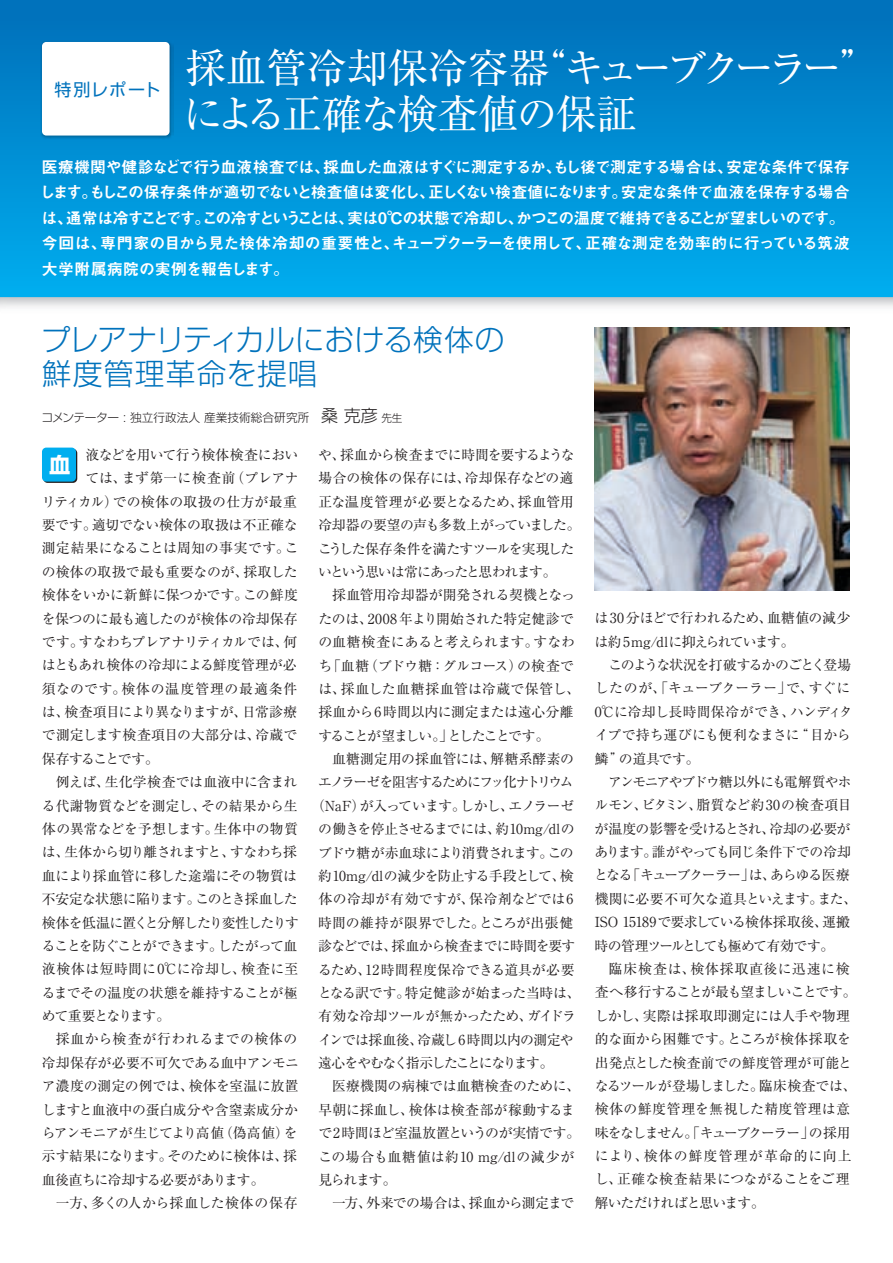
<style>
.page{position:relative;width:893px;height:1263px;background:#fff}
.page>*{position:absolute;margin:0;border:0;box-sizing:border-box;transform-origin:0 0}
.t1{font:40.35px/45.8px "Ryumin Pro";letter-spacing:-.035em;color:#fff}
.t2{font:300 29.7px/34px "Shin Go Pro";letter-spacing:.005em;color:#0072bc}
.t3{font:700 21.3px "Shin Go Pro";color:#fff}
.t4{font:16.95px "Shin Go Pro";letter-spacing:.065em;color:#0072bc}
.t5{font:15.9px/25.5px "Midashi Go Pro MB31";letter-spacing:-.055em;color:#fff}
.t6{font:13.8px/23.4px "Ryumin Pro";letter-spacing:-.02em;color:#231f20}
.t7{font:13.8px "Ryumin Pro";letter-spacing:-.05em;color:#231f20}
.t8{font:13.8px "Ryumin Pro";letter-spacing:.005em;color:#231f20}
.t9{font:13.8px "Ryumin Pro";letter-spacing:.015em;color:#231f20}
.t10{font:13.8px "Ryumin Pro";letter-spacing:.035em;color:#231f20}
.t11{font:13.8px "Ryumin Pro";letter-spacing:.01em;color:#231f20}
.t12{font:13.8px "Ryumin Pro";letter-spacing:-.04em;color:#231f20}
.t13{font:13.8px "Ryumin Pro";letter-spacing:-.07em;color:#231f20}
.t14{font:13.8px "Ryumin Pro";letter-spacing:-.065em;color:#231f20}
.t15{font:13.8px "Ryumin Pro";color:#231f20}
.t16{font:13.8px "Ryumin Pro";letter-spacing:-.045em;color:#231f20}
.t17{font:13.8px "Ryumin Pro";letter-spacing:-.12em;color:#231f20}
.t18{font:13.8px "Ryumin Pro";letter-spacing:-.055em;color:#231f20}
.t19{font:13.8px "Ryumin Pro";letter-spacing:-.06em;color:#231f20}
.t20{font:13.8px "Ryumin Pro";letter-spacing:-.075em;color:#231f20}
.t21{font:13.8px "Ryumin Pro";letter-spacing:-.095em;color:#231f20}
.t22{font:13.8px "Ryumin Pro";letter-spacing:-.115em;color:#231f20}
.t23{font:13.8px "Ryumin Pro";letter-spacing:.025em;color:#231f20}
.t24{font:13.8px "Ryumin Pro";letter-spacing:-.105em;color:#231f20}
.t25{font:13.8px "Ryumin Pro";letter-spacing:.06em;color:#231f20}
.t26{font:13.8px "Ryumin Pro";letter-spacing:-.085em;color:#231f20}
.t27{font:13.8px "Ryumin Pro";letter-spacing:-.11em;color:#231f20}
.t28{font:300 11.7px "Shin Go Pro";color:#231f20}
.s1{font-size:16.95px}
.s2{font-size:10.65px}
</style>
<div class="page">
<svg style="left:43px;top:449px;width:34px;height:34px"></svg>
<div style="left:42px;top:448px;width:34px;height:34px;background:#00aeef;border-radius:4px"></div>
<svg style="left:0;top:0;width:893px;height:297px;background:#008ed4"></svg>
<img style="left:595px;top:327px;width:255px;height:264px">
<img style="left:40px;top:40px;width:133px;height:99px">
<div style="left:42px;top:42px;width:128px;height:94px;background:#fff;border-radius:4px"></div>
<p class="t4" style="left:54px;top:76px;width:107px">特別レポート</p>
<h1 class="t1" style="left:183px;top:42px;width:699px">採血管冷却保冷容器“キューブクーラー”による正確な検査値の保証</h1>
<p class="t5" style="left:40px;top:152px;width:811px">医療機関や健診などで行う血液検査では、採血した血液はすぐに測定するか、もし後で測定する場合は、安定な条件で保存します。もしこの保存条件が適切でないと検査値は変化し、正しくない検査値になります。安定な条件で血液を保存する場合は、通常は冷すことです。この冷すということは、実は0℃の状態で冷却し、かつこの温度で維持できることが望ましいのです。今回は、専門家の目から見た検体冷却の重要性と、キューブクーラーを使用して、正確な測定を効率的に行っている筑波大学附属病院の実例を報告します。</p>
<h2 class="t2" style="left:41px;top:319px;width:465px">プレアナリティカルにおける検体の鮮度管理革命を提唱</h2>
<p class="t28" style="left:41px;top:407px;width:363px">コメンテーター : 独立行政法人 産業技術総合研究所　<span class="s1">桑 克彦</span> <span class="s2">先生</span></p>
<p class="t16" style="left:85px;top:444px;width:214px">液などを用いて行う検体検査におい</p>
<p class="t9" style="left:85px;top:467px;width:215px">ては、まず第一に検査前（プレアナ</p>
<p class="t9" style="left:42px;top:491px;width:257px">リティカル）での検体の取扱の仕方が最重</p>
<p class="t6" style="left:42px;top:512px;width:257px">要です。適切でない検体の取扱は不正確な</p>
<p class="t9" style="left:42px;top:537px;width:258px">測定結果になることは周知の事実です。こ</p>
<p class="t6" style="left:42px;top:559px;width:257px">の検体の取扱で最も重要なのが、採取した</p>
<p class="t15" style="left:42px;top:584px;width:257px">検体をいかに新鮮に保つかです。この鮮度</p>
<p class="t6" style="left:42px;top:606px;width:257px">を保つのに最も適したのが検体の冷却保存</p>
<p class="t18" style="left:42px;top:631px;width:257px">です。すなわちプレアナリティカルでは、何</p>
<p class="t6" style="left:42px;top:652px;width:256px">はともあれ検体の冷却による鮮度管理が必</p>
<p class="t25" style="left:42px;top:678px;width:257px">須なのです。検体の温度管理の最適条件</p>
<p class="t19" style="left:42px;top:701px;width:257px">は、検査項目により異なりますが、日常診療</p>
<p class="t8" style="left:42px;top:724px;width:257px">で測定します検査項目の大部分は、冷蔵で</p>
<p class="t27" style="left:42px;top:748px;width:119px">保存することです。</p>
<p class="t6" style="left:42px;top:769px;width:257px">　例えば、生化学検査では血液中に含まれ</p>
<p class="t15" style="left:42px;top:795px;width:257px">る代謝物質などを測定し、その結果から生</p>
<p class="t11" style="left:42px;top:818px;width:257px">体の異常などを予想します。生体中の物質</p>
<p class="t7" style="left:42px;top:841px;width:257px">は、生体から切り離されますと、すなわち採</p>
<p class="t6" style="left:42px;top:863px;width:257px">血により採血管に移した途端にその物質は</p>
<p class="t13" style="left:42px;top:888px;width:257px">不安定な状態に陥ります。このとき採血した</p>
<p class="t20" style="left:42px;top:911px;width:258px">検体を低温に置くと分解したり変性したりす</p>
<p class="t14" style="left:42px;top:935px;width:257px">ることを防ぐことができます。したがって血</p>
<p class="t10" style="left:42px;top:958px;width:258px">液検体は短時間に0℃に冷却し、検査に至</p>
<p class="t6" style="left:42px;top:980px;width:257px">るまでその温度の状態を維持することが極</p>
<p class="t26" style="left:42px;top:1005px;width:130px">めて重要となります。</p>
<p class="t10" style="left:42px;top:1028px;width:257px">　採血から検査が行われるまでの検体の</p>
<p class="t6" style="left:42px;top:1050px;width:258px">冷却保存が必要不可欠である血中アンモニ</p>
<p class="t6" style="left:42px;top:1073px;width:258px">ア濃度の測定の例では、検体を室温に放置</p>
<p class="t6" style="left:42px;top:1097px;width:258px">しますと血液中の蛋白成分や含窒素成分か</p>
<p class="t7" style="left:42px;top:1122px;width:257px">らアンモニアが生じてより高値（偽高値）を</p>
<p class="t16" style="left:42px;top:1145px;width:256px">示す結果になります。そのために検体は、採</p>
<p class="t7" style="left:42px;top:1169px;width:224px">血後直ちに冷却する必要があります。</p>
<p class="t9" style="left:42px;top:1192px;width:257px">　一方、多くの人から採血した検体の保存</p>
<h3 class="t3" style="left:49px;top:448px;width:23px">血</h3>
<p class="t7" style="left:318px;top:444px;width:258px">や、採血から検査までに時間を要するような</p>
<p class="t8" style="left:318px;top:467px;width:256px">場合の検体の保存には、冷却保存などの適</p>
<p class="t8" style="left:318px;top:491px;width:257px">正な温度管理が必要となるため、採血管用</p>
<p class="t12" style="left:318px;top:514px;width:264px">冷却器の要望の声も多数上がっていました。</p>
<p class="t13" style="left:318px;top:538px;width:258px">こうした保存条件を満たすツールを実現した</p>
<p class="t21" style="left:318px;top:561px;width:240px">いという思いは常にあったと思われます。</p>
<p class="t6" style="left:318px;top:583px;width:258px">　採血管用冷却器が開発される契機となっ</p>
<p class="t8" style="left:318px;top:608px;width:257px">たのは、2008年より開始された特定健診で</p>
<p class="t6" style="left:318px;top:629px;width:258px">の血糖検査にあると考えられます。すなわ</p>
<p class="t6" style="left:318px;top:653px;width:257px">ち「血糖（ブドウ糖：グルコース）の検査で</p>
<p class="t10" style="left:318px;top:678px;width:264px">は、採血した血糖採血管は冷蔵で保管し、</p>
<p class="t6" style="left:318px;top:699px;width:257px">採血から6時間以内に測定または遠心分離</p>
<p class="t22" style="left:318px;top:725px;width:233px">することが望ましい。」としたことです。</p>
<p class="t8" style="left:318px;top:748px;width:257px">　血糖測定用の採血管には、解糖系酵素の</p>
<p class="t17" style="left:318px;top:771px;width:257px">エノラーゼを阻害するためにフッ化ナトリウム</p>
<p class="t6" style="left:311px;top:793px;width:265px">（NaF）が入っています。しかし、エノラーゼ</p>
<p class="t6" style="left:318px;top:816px;width:258px">の働きを停止させるまでには、約10mg/dlの</p>
<p class="t14" style="left:318px;top:842px;width:257px">ブドウ糖が赤血球により消費されます。この</p>
<p class="t12" style="left:318px;top:865px;width:257px">約10mg/dlの減少を防止する手段として、検</p>
<p class="t23" style="left:318px;top:888px;width:257px">体の冷却が有効ですが、保冷剤などでは6</p>
<p class="t9" style="left:318px;top:912px;width:257px">時間の維持が限界でした。ところが出張健</p>
<p class="t7" style="left:318px;top:935px;width:259px">診などでは、採血から検査までに時間を要す</p>
<p class="t11" style="left:318px;top:958px;width:258px">るため、12時間程度保冷できる道具が必要</p>
<p class="t6" style="left:318px;top:980px;width:264px">となる訳です。特定健診が始まった当時は、</p>
<p class="t6" style="left:318px;top:1003px;width:259px">有効な冷却ツールが無かったため、ガイドラ</p>
<p class="t12" style="left:318px;top:1029px;width:257px">インでは採血後、冷蔵し6時間以内の測定や</p>
<p class="t24" style="left:318px;top:1052px;width:237px">遠心をやむなく指示したことになります。</p>
<p class="t11" style="left:318px;top:1075px;width:264px">　医療機関の病棟では血糖検査のために、</p>
<p class="t11" style="left:318px;top:1099px;width:258px">早朝に採血し、検体は検査部が稼動するま</p>
<p class="t6" style="left:318px;top:1120px;width:264px">で2時間ほど室温放置というのが実情です。</p>
<p class="t10" style="left:318px;top:1145px;width:257px">この場合も血糖値は約10 mg/dlの減少が</p>
<p class="t6" style="left:318px;top:1167px;width:80px">見られます。</p>
<p class="t6" style="left:318px;top:1190px;width:257px">　一方、外来での場合は、採血から測定まで</p>
<p class="t6" style="left:594px;top:605px;width:264px">は30分ほどで行われるため、血糖値の減少は約5mg/dlに抑えられています。<br>　このような状況を打破するかのごとく登場したのが、「キューブクーラー」で、すぐに<br>0℃に冷却し長時間保冷ができ、ハンディタイプで持ち運びにも便利なまさに“目から鱗”の道具です。<br>　アンモニアやブドウ糖以外にも電解質やホルモン、ビタミン、脂質など約30の検査項目が温度の影響を受けるとされ、冷却の必要があります。誰がやっても同じ条件下での冷却となる「キューブクーラー」は、あらゆる医療機関に必要不可欠な道具といえます。また、<br>ISO 15189で要求している検体採取後、運搬時の管理ツールとしても極めて有効です。<br>　臨床検査は、検体採取直後に迅速に検査へ移行することが最も望ましいことです。しかし、実際は採取即測定には人手や物理的な面から困難です。ところが検体採取を出発点とした検査前での鮮度管理が可能となるツールが登場しました。臨床検査では、検体の鮮度管理を無視した精度管理は意味をなしません。「キューブクーラー」の採用により、検体の鮮度管理が革命的に向上し、正確な検査結果につながることをご理解いただければと思います。</p>
</div>
